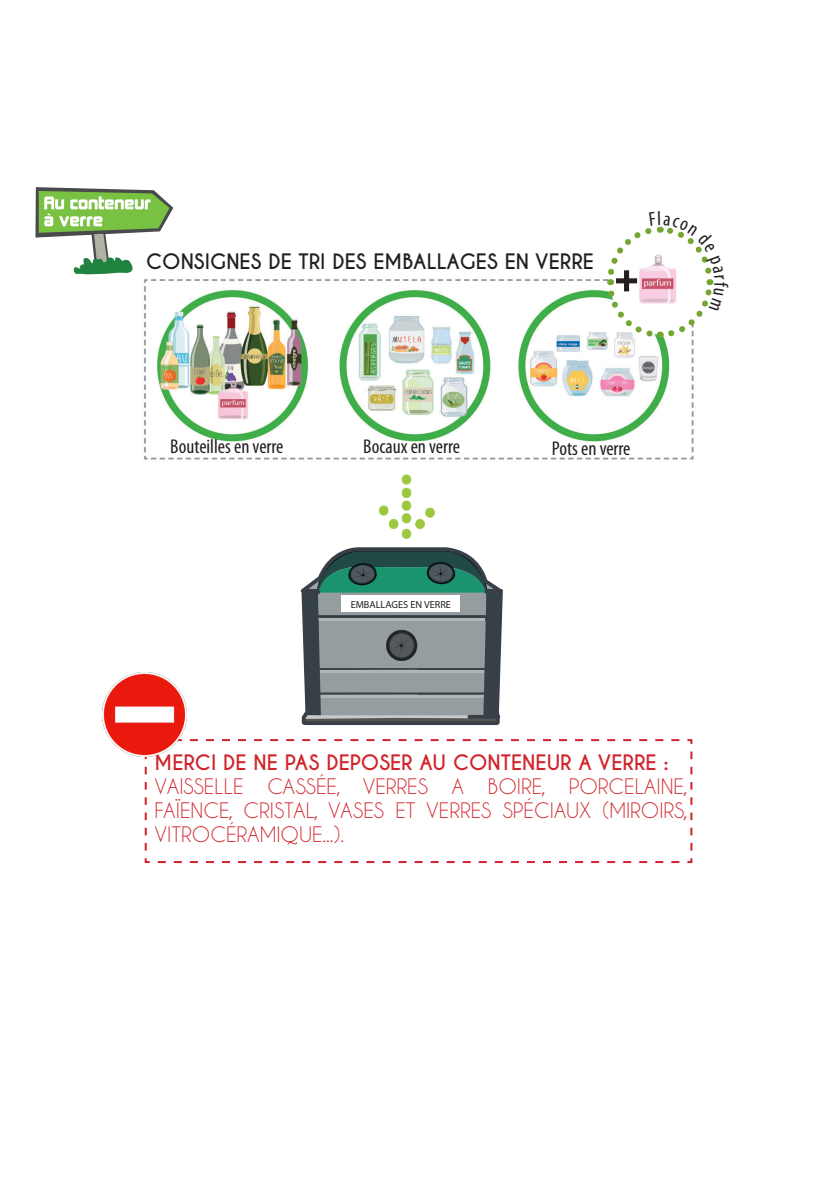
<style>
.page{position:relative;width:840px;height:1191px;background:#fff}
.page>*{position:absolute;margin:0;border:0;box-sizing:border-box;transform-origin:0 0}
.t1{font:700 50px "Caviar Dreams";color:#231f20}
.t2{font:20px/24px "Caviar Dreams";color:#d1232a;text-align:justify}
.t3{font:condensed 20px "Myriad Pro";color:#231f20}
.t4{font:700 20px "Caviar Dreams";color:#d1232a}
.t5{font:700 20px "Caviar Dreams";color:#231f20}
.t6{font:10.2px "Myriad Pro";color:#231f20}
</style>
<div class="page">
<svg style="left:144px;top:739px;width:549px;height:125px"></svg>
<img style="left:143px;top:279px;width:551px;height:181px">
<svg style="left:35px;top:187px;width:138px;height:87px"></svg>
<svg style="left:300px;top:547px;width:202px;height:178px"></svg>
<div style="left:341px;top:596px;width:119px;height:16px;background:#fff"></div>
<img style="left:373px;top:474px;width:71px;height:86px">
<img style="left:102px;top:672px;width:84px;height:84px">
<svg style="left:603px;top:226px;width:111px;height:115px"></svg>
<p class="t5" style="left:146px;top:250px;width:449px">CONSIGNES DE TRI DES EMBALLAGES EN VERRE</p>
<p class="t1" style="left:612px;top:247px;width:29px">+</p>
<p class="t3" style="left:170px;top:434px;width:115px">Bouteilles en verre</p>
<p class="t3" style="left:363px;top:434px;width:98px">Bocaux en verre</p>
<p class="t3" style="left:551px;top:436px;width:80px">Pots en verre</p>
<p class="t6" style="left:350px;top:598px;width:102px">EMBALLAGES EN VERRE</p>
<p class="t4" style="left:154px;top:750px;width:515px">MERCI DE NE PAS DEPOSER AU CONTENEUR A VERRE :</p>
<p class="t2" style="left:154px;top:774px;width:534px">VAISSELLE CASSÉE, VERRES A BOIRE, PORCELAINE, FAÏENCE, CRISTAL, VASES ET VERRES SPÉCIAUX (MIROIRS, VITROCÉRAMIQUE...).</p>
</div>
